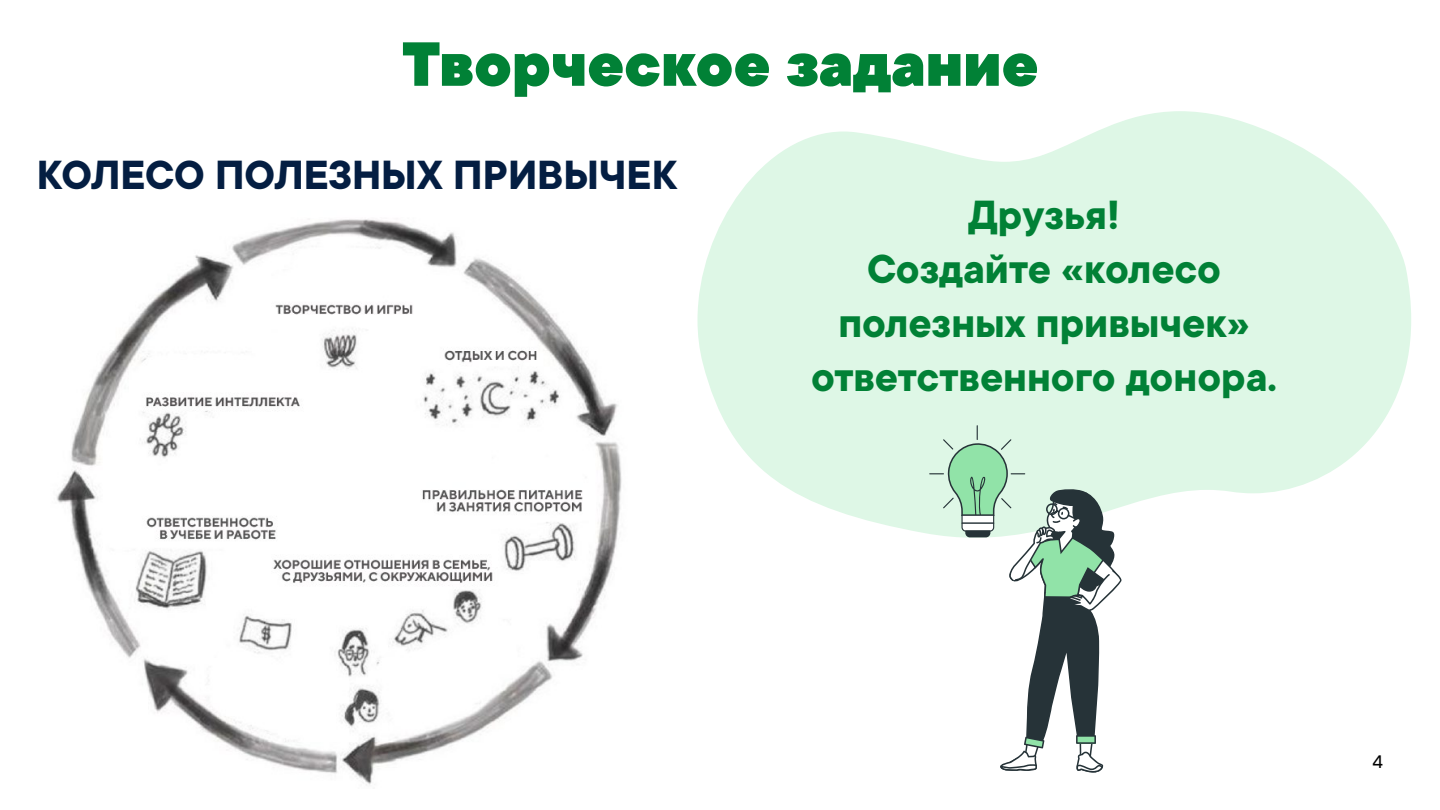
<style>
.page{position:relative;width:1440px;height:810px;background:#fff}
.page>*{position:absolute;margin:0;border:0;box-sizing:border-box;transform-origin:0 0}
.t1{font:900 69px "TT Commons";color:#018136}
.t2{font:700 45px/54px "TT Commons";color:#018136;text-align:center}
.t3{font:700 45px "TT Commons";color:#041e42}
.t4{font:18px "TT Norms Pro";color:#000}
</style>
<div class="page">
<svg style="left:697px;top:111px;width:714px;height:423px;fill:#def7e6"></svg>
<img style="left:56px;top:219px;width:566px;height:566px">
<svg style="left:929px;top:425px;width:193px;height:347px"></svg>
<h1 class="t1" style="left:402px;top:25px;width:638px">Творческое задание</h1>
<p class="t3" style="left:37px;top:150px;width:642px">КОЛЕСО ПОЛЕЗНЫХ ПРИВЫЧЕК</p>
<p class="t2" style="left:811px;top:190px;width:467px">Друзья!<br>Создайте «колесо полезных привычек» ответственного донора.</p>
<p class="t4" style="left:1372px;top:748px;width:12px">4</p>
</div>
